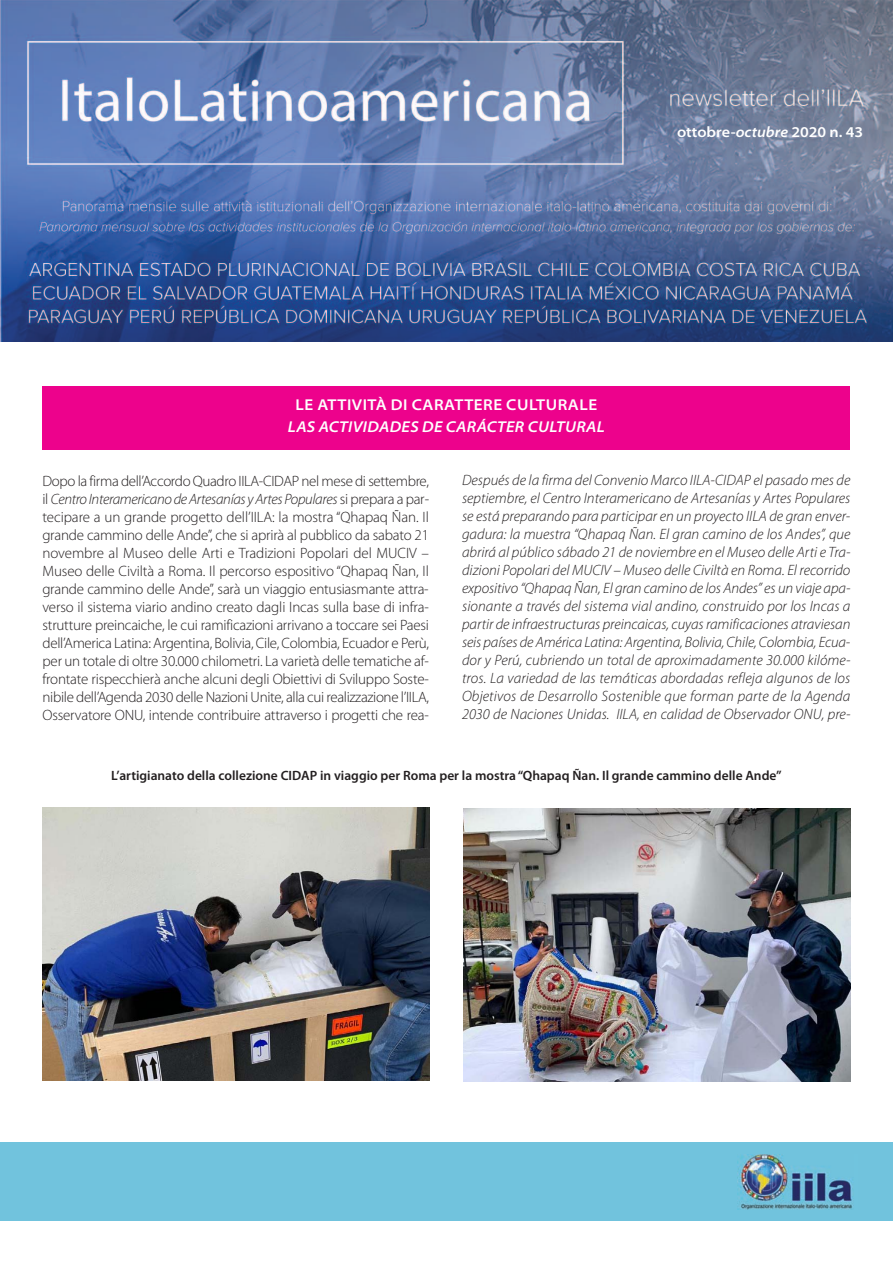
<style>
.page{position:relative;width:893px;height:1263px;background:#fff}
.page>*{position:absolute;margin:0;border:0;box-sizing:border-box;transform-origin:0 0}
.t1{font:italic 600 semi-expanded 15.75px "Myriad Pro";letter-spacing:.02em;color:#fff}
.t2{font:600 semi-expanded 15.75px "Myriad Pro";letter-spacing:.03em;color:#fff}
.t3{font:300 15px/18px "Myriad Pro";letter-spacing:-.015em;color:#231f20;text-align:justify}
.t4{font:italic 300 15px/18px "Myriad Pro";color:#231f20;text-align:justify}
.t5{font:600 semi-expanded 15px "Myriad Pro";color:#fff}
.t6{font:600 13.5px "Myriad Pro";color:#231f20}
.s1{font-style:italic}
</style>
<div class="page">
<div style="left:43px;top:386px;width:807px;height:63px;background:#ed028c"></div>
<div style="left:0;top:0;width:893px;height:348px;background:linear-gradient(to right,#fff,#fff)"></div>
<img style="left:0;top:0;width:893px;height:341px">
<div style="left:0;top:1142px;width:893px;height:78px;background:#71c3dd"></div>
<img style="left:738px;top:1155px;width:115px;height:54px">
<img style="left:43px;top:807px;width:386px;height:273px">
<img style="left:464px;top:809px;width:386px;height:273px">
<p class="t5" style="left:677px;top:126px;width:188px">ottobre-<span class="s1">octubre</span> 2020 n. 43</p>
<p class="t2" style="left:295px;top:398px;width:303px">LE ATTIVITÀ DI CARATTERE CULTURALE</p>
<p class="t1" style="left:288px;top:421px;width:318px">LAS ACTIVIDADES DE CARÁCTER CULTURAL</p>
<p class="t3" style="left:42px;top:473px;width:388px">Dopo la firma dell’Accordo Quadro IILA-CIDAP nel mese di settembre, il <span class="s1">Centro Interamericano de Artesanías y Artes Populares</span> si prepara a par&shy;tecipare a un grande progetto dell’IILA: la mostra “Qhapaq Ñan. Il grande cammino delle Ande”, che si aprirà al pubblico da sabato 21 novembre al Museo delle Arti e Tradizioni Popolari del MUCIV – Museo delle Civiltà a Roma. Il percorso espositivo “Qhapaq Ñan, Il grande cammino delle Ande”, sarà un viaggio entusiasmante attra&shy;verso il sistema viario andino creato dagli Incas sulla base di infra&shy;strutture preincaiche, le cui ramificazioni arrivano a toccare sei Paesi dell’America Latina: Argentina, Bolivia, Cile, Colombia, Ecuador e Perù, per un totale di oltre 30.000 chilometri. La varietà delle tematiche af&shy;frontate rispecchierà anche alcuni degli Obiettivi di Sviluppo Soste&shy;nibile dell’Agenda 2030 delle Nazioni Unite, alla cui realizzazione l’IILA, Osservatore ONU, intende contribuire attraverso i progetti che rea-</p>
<p class="t4" style="left:462px;top:472px;width:390px">Después de la firma del Convenio Marco IILA-CIDAP el pasado mes de septiembre, el Centro Interamericano de Artesanías y Artes Populares se está preparando para participar en un proyecto IILA de gran enver&shy;gadura: la muestra “Qhapaq Ñan. El gran camino de los Andes”, que abrirá al público sábado 21 de noviembre en el Museo delle Arti e Tra&shy;dizioni Popolari del MUCIV – Museo delle Civiltà en Roma. El recorrido expositivo “Qhapaq Ñan, El gran camino de los Andes” es un viaje apa&shy;sionante a través del sistema vial andino, construido por los Incas a partir de infraestructuras preincaicas, cuyas ramificaciones atraviesan seis países de América Latina: Argentina, Bolivia, Chile, Colombia, Ecua&shy;dor y Perú, cubriendo un total de aproximadamente 30.000 kilóme&shy;tros. La variedad de las temáticas abordadas refleja algunos de los Objetivos de Desarrollo Sostenible que forman parte de la Agenda 2030 de Naciones Unidas. IILA, en calidad de Observador ONU, pre-</p>
<p class="t6" style="left:111px;top:770px;width:672px">L’artigianato della collezione CIDAP in viaggio per Roma per la mostra “Qhapaq Ñan. Il grande cammino delle Ande”</p>
</div>
